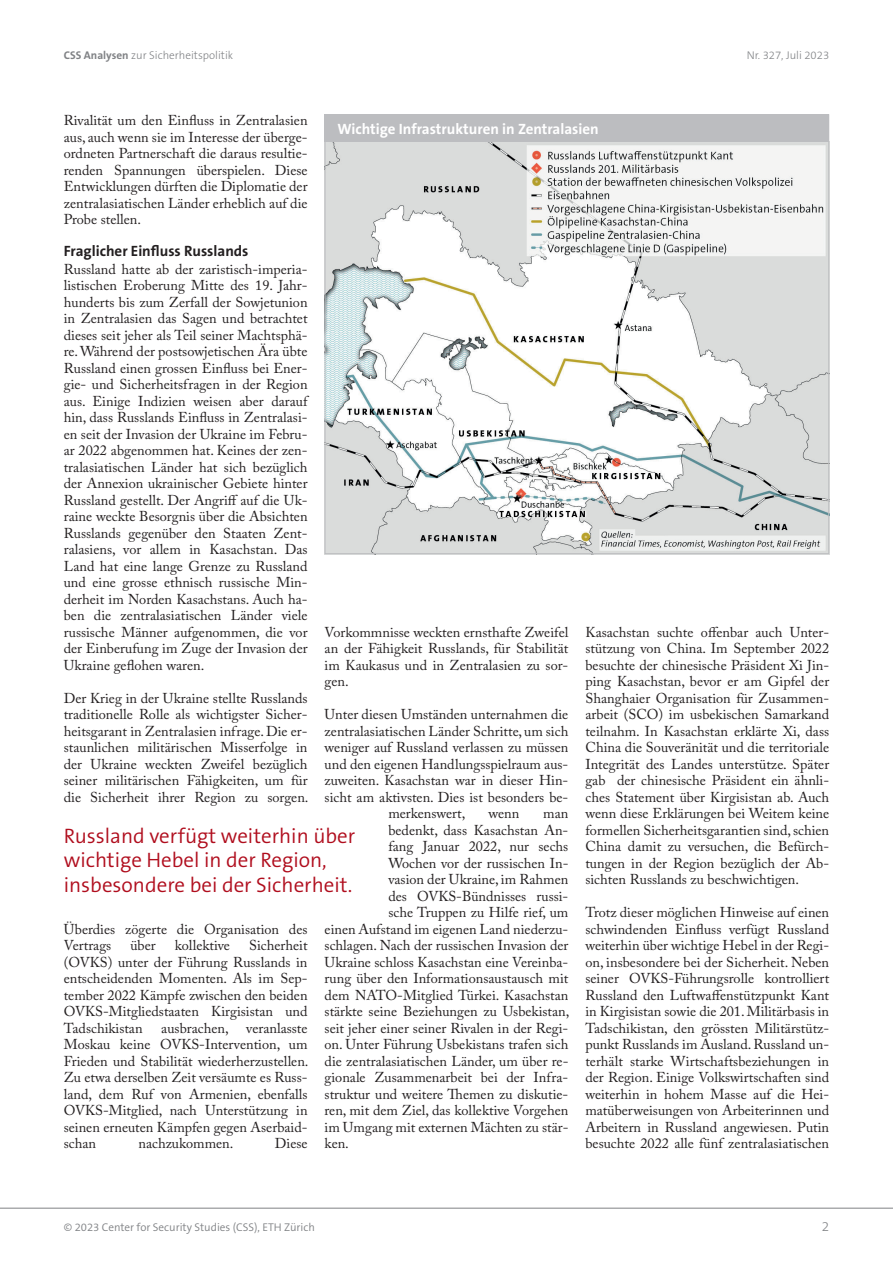
<style>
.page{position:relative;width:893px;height:1263px;background:#fff}
.page>*{position:absolute;margin:0;border:0;box-sizing:border-box;transform-origin:0 0}
.t1{font:300 21px/24.8px "The Sans B W4";color:#b00d1d}
.t2{font:700 15px "The Sans B W7";color:#fff}
.t3{font:700 15px "The Sans B W7";color:#231f20}
.t4{font:14.25px/16.5px "Adobe Caslon Pro";color:#231f20;text-align:justify}
.t5{font:300 13.5px "The Sans B W3";color:#808285}
.t6{font:300 11.25px "The Sans B W3";color:#808285}
.t7{font:300 11.25px "The Sans B W4";color:#808285}
.s1{font-family:"The Sans B W7";font-weight:700}
</style>
<div class="page">
<hr style="left:0;top:1208px;width:893px;height:1px;background:#808285">
<img style="left:327px;top:142px;width:500px;height:410px">
<div style="left:325px;top:114px;width:504px;height:28px;background:#bcbdc0"></div>
<p class="t6" style="left:64px;top:48px;width:171px"><span class="s1">CSS Analysen</span> zur Sicherheitspolitik</p>
<p class="t6" style="left:747px;top:48px;width:84px">Nr. 327, Juli 2023</p>
<p class="t4" style="left:64px;top:112px;width:245px">Rivalität um den Einfluss in Zentralasien aus, auch wenn sie im Interesse der überge&shy;ordneten Partnerschaft die daraus resultie&shy;renden Spannungen überspielen. Diese Entwicklungen dürften die Diplomatie der zentralasiatischen Länder erheblich auf die Probe stellen.</p>
<p class="t3" style="left:64px;top:241px;width:186px">Fraglicher Einfluss Russlands</p>
<p class="t4" style="left:64px;top:260px;width:245px">Russland hatte ab der zaristisch-imperia&shy;listischen Eroberung Mitte des 19. Jahr&shy;hunderts bis zum Zerfall der Sowjetunion in Zentralasien das Sagen und betrachtet dieses seit jeher als Teil seiner Machtsphä&shy;re. Während der postsowjetischen Ära übte Russland einen grossen Einfluss bei Ener&shy;gie- und Sicherheitsfragen in der Region aus. Einige Indizien weisen aber darauf hin, dass Russlands Einfluss in Zentralasi&shy;en seit der Invasion der Ukraine im Febru&shy;ar 2022 abgenommen hat. Keines der zen&shy;tralasiatischen Länder hat sich bezüglich der Annexion ukrainischer Gebiete hinter Russland gestellt. Der Angriff auf die Uk&shy;raine weckte Besorgnis über die Absichten Russlands gegenüber den Staaten Zent&shy;ralasiens, vor allem in Kasachstan. Das Land hat eine lange Grenze zu Russland und eine grosse ethnisch russische Min&shy;derheit im Norden Kasachstans. Auch ha&shy;ben die zentralasiatischen Länder viele russische Männer aufgenommen, die vor der Einberufung im Zuge der Invasion der Ukraine geflohen waren.</p>
<p class="t4" style="left:64px;top:689px;width:246px">Der Krieg in der Ukraine stellte Russlands traditionelle Rolle als wichtigster Sicher&shy;heitsgarant in Zentralasien infrage. Die er&shy;staunlichen militärischen Misserfolge in der Ukraine weckten Zweifel bezüglich seiner militärischen Fähigkeiten, um für die Sicherheit ihrer Region zu sorgen.</p>
<p class="t2" style="left:337px;top:119px;width:263px">Wichtige Infrastrukturen in Zentralasien</p>
<p class="t4" style="left:325px;top:623px;width:245px">Vorkommnisse weckten ernsthafte Zweifel an der Fähigkeit Russlands, für Stabilität im Kaukasus und in Zentralasien zu sor&shy;gen.</p>
<p class="t4" style="left:325px;top:706px;width:245px">Unter diesen Umständen unternahmen die</p>
<p class="t4" style="left:325px;top:722px;width:245px">zentralasiatischen Länder Schritte, um sich</p>
<p class="t4" style="left:325px;top:739px;width:245px">weniger auf Russland verlassen zu müssen</p>
<p class="t4" style="left:325px;top:755px;width:245px">und den eigenen Handlungsspielraum aus-</p>
<p class="t4" style="left:325px;top:772px;width:245px">zuweiten. Kasachstan war in dieser Hin-</p>
<p class="t4" style="left:325px;top:788px;width:245px">sicht am aktivsten. Dies ist besonders be-</p>
<p class="t4" style="left:388px;top:805px;width:79px">merkenswert,</p>
<p class="t4" style="left:488px;top:805px;width:32px">wenn</p>
<p class="t4" style="left:543px;top:805px;width:27px">man</p>
<p class="t4" style="left:388px;top:821px;width:182px">bedenkt, dass Kasachstan An-</p>
<p class="t4" style="left:388px;top:838px;width:181px">fang Januar 2022, nur sechs</p>
<p class="t4" style="left:388px;top:854px;width:182px">Wochen vor der russischen In-</p>
<p class="t4" style="left:388px;top:871px;width:182px">vasion der Ukraine, im Rahmen</p>
<p class="t4" style="left:388px;top:887px;width:182px">des OVKS-Bündnisses russi-</p>
<p class="t4" style="left:388px;top:904px;width:181px">sche Truppen zu Hilfe rief, um</p>
<p class="t4" style="left:325px;top:920px;width:245px">einen Aufstand im eigenen Land niederzu-</p>
<p class="t4" style="left:325px;top:937px;width:245px">schlagen. Nach der russischen Invasion der</p>
<p class="t4" style="left:325px;top:953px;width:245px">Ukraine schloss Kasachstan eine Vereinba-</p>
<p class="t4" style="left:325px;top:970px;width:245px">rung über den Informationsaustausch mit</p>
<p class="t4" style="left:325px;top:986px;width:245px">dem NATO-Mitglied Türkei. Kasachstan</p>
<p class="t4" style="left:325px;top:1003px;width:246px">stärkte seine Beziehungen zu Usbekistan,</p>
<p class="t4" style="left:325px;top:1019px;width:245px">seit jeher einer seiner Rivalen in der Regi-</p>
<p class="t4" style="left:325px;top:1036px;width:245px">on. Unter Führung Usbekistans trafen sich</p>
<p class="t4" style="left:325px;top:1052px;width:245px">die zentralasiatischen Länder, um über re-</p>
<p class="t4" style="left:325px;top:1069px;width:245px">gionale Zusammenarbeit bei der Infra-</p>
<p class="t4" style="left:325px;top:1085px;width:245px">struktur und weitere Themen zu diskutie-</p>
<p class="t4" style="left:325px;top:1102px;width:245px">ren, mit dem Ziel, das kollektive Vorgehen</p>
<p class="t4" style="left:325px;top:1118px;width:245px">im Umgang mit externen Mächten zu stär-</p>
<p class="t4" style="left:325px;top:1135px;width:26px">ken.</p>
<p class="t4" style="left:585px;top:623px;width:245px">Kasachstan suchte offenbar auch Unter&shy;stützung von China. Im September 2022 besuchte der chinesische Präsident Xi Jin&shy;ping Kasachstan, bevor er am Gipfel der Shanghaier Organisation für Zusammen&shy;arbeit (SCO) im usbekischen Samarkand teilnahm. In Kasachstan erklärte Xi, dass China die Souveränität und die territoriale Integrität des Landes unterstütze. Später gab der chinesische Präsident ein ähnli&shy;ches Statement über Kirgisistan ab. Auch wenn diese Erklärungen bei Weitem keine formellen Sicherheitsgarantien sind, schien China damit zu versuchen, die Befürch&shy;tungen in der Region bezüglich der Ab&shy;sichten Russlands zu beschwichtigen.</p>
<p class="t4" style="left:585px;top:904px;width:245px">Trotz dieser möglichen Hinweise auf einen schwindenden Einfluss verfügt Russland weiterhin über wichtige Hebel in der Regi&shy;on, insbesondere bei der Sicherheit. Neben seiner OVKS-Führungsrolle kontrolliert Russland den Luftwaffenstützpunkt Kant in Kirgisistan sowie die 201. Militärbasis in Tadschikistan, den grössten Militärstütz&shy;punkt Russlands im Ausland. Russland un&shy;terhält starke Wirtschaftsbeziehungen in der Region. Einige Volkswirtschaften sind weiterhin in hohem Masse auf die Hei&shy;matüberweisungen von Arbeiterinnen und Arbeitern in Russland angewiesen. Putin besuchte 2022 alle fünf zentralasiatischen</p>
<h1 class="t1" style="left:64px;top:823px;width:293px">Russland verfügt weiterhin über wichtige Hebel in der Region, insbesondere bei der Sicherheit.</h1>
<p class="t4" style="left:64px;top:920px;width:245px">Überdies zögerte die Organisation des<br>Vertrags</p>
<p class="t4" style="left:64px;top:937px;width:245px;text-indent:185px">Sicherheit (OVKS) unter der Führung Russlands in entscheidenden Momenten. Als im Sep&shy;tember 2022 Kämpfe zwischen den beiden OVKS-Mitgliedstaaten Kirgisistan und Tadschikistan</p>
<p class="t4" style="left:130px;top:937px;width:27px">über</p>
<p class="t4" style="left:175px;top:937px;width:57px">kollektive</p>
<p class="t4" style="left:64px;top:1019px;width:246px;text-indent:98px">ausbrachen, veranlasste Moskau keine OVKS-Intervention, um Frieden und Stabilität wiederherzustellen.<br>Zu etwa derselben Zeit versäumte es Russ&shy;land, dem Ruf von Armenien, ebenfalls OVKS-Mitglied, nach Unterstützung in seinen erneuten Kämpfen gegen Aserbaid&shy;schan</p>
<p class="t4" style="left:139px;top:1135px;width:96px">nachzukommen.</p>
<p class="t4" style="left:275px;top:1135px;width:34px">Diese</p>
<p class="t7" style="left:64px;top:1220px;width:253px">© 2023 Center for Security Studies (CSS), ETH Zürich</p>
<p class="t5" style="left:822px;top:1217px;width:9px">2</p>
</div>
